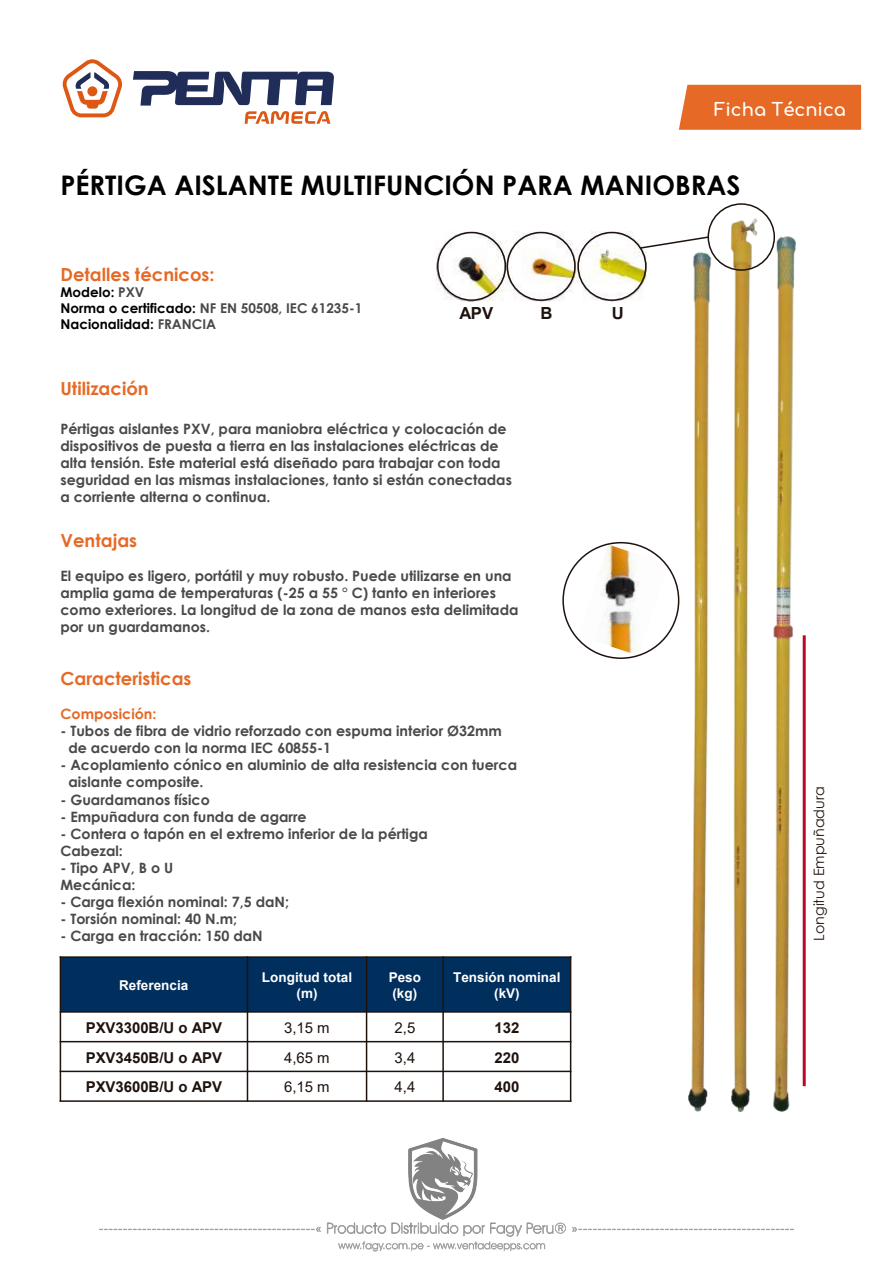
<style>
.page{position:relative;width:893px;height:1263px;background:#fff}
.page>*{position:absolute;margin:0;border:0;box-sizing:border-box;transform-origin:0 0}
.t1{font:700 27px "Century Gothic";color:#020102}
.t2{font:700 18px "Century Gothic";color:#e66926}
.t3{font:700 18px "Comfortaa";color:#fff}
.t4{font:700 16.65px "Arial";color:#1e120d}
.t5{font:700 15px "Arial";color:#1e120d}
.t6{font:15px "Arial";color:#1e120d}
.t7{font:700 14.25px/17.1px "Century Gothic";color:#494949}
.t8{font:14.25px "Century Gothic";color:#1e120d}
.t9{font:700 14.25px "Century Gothic";color:#e66926}
.t10{font:700 13.5px/16.2px "Century Gothic";color:#020102}
.t11{font:700 13.5px/16.2px "Arial";color:#fff;text-align:center}
.s1{color:#494949}
</style>
<div class="page">
<div style="left:679px;top:85px;width:182px;height:45px;background:#e66926"></div>
<hr style="left:803px;top:635px;width:3px;height:451px;background:#bc0823">
<img style="left:436px;top:231px;width:211px;height:70px">
<img style="left:688px;top:219px;width:108px;height:892px">
<div style="left:707px;top:203px;width:68px;height:68px;border:2px solid #1e120d;border-radius:50%"></div>
<div style="left:437px;top:232px;width:69px;height:69px;border:2px solid #1e120d;border-radius:50%"></div>
<div style="left:506px;top:232px;width:70px;height:69px;border:2px solid #1e120d;border-radius:50%"></div>
<div style="left:577px;top:232px;width:69px;height:69px;border:2px solid #1e120d;border-radius:50%"></div>
<svg style="left:639px;top:235px;width:71px;height:15px"></svg>
<img style="left:578px;top:544px;width:90px;height:112px">
<div style="left:562px;top:542px;width:117px;height:117px;border:2px solid #1e120d;border-radius:50%"></div>
<div style="left:60px;top:957px;width:511px;height:55px;background:#002e5d"></div>
<hr style="left:247px;top:956px;width:1px;height:146px;background:#1e120d">
<hr style="left:366px;top:956px;width:1px;height:146px;background:#1e120d">
<hr style="left:442px;top:956px;width:2px;height:146px;background:#1e120d">
<hr style="left:60px;top:1011px;width:511px;height:2px;background:#1e120d">
<hr style="left:60px;top:1041px;width:511px;height:1px;background:#1e120d">
<hr style="left:60px;top:1071px;width:511px;height:1px;background:#1e120d">
<hr style="left:60px;top:956px;width:1px;height:146px;background:#1e120d">
<hr style="left:570px;top:956px;width:1px;height:146px;background:#1e120d">
<hr style="left:60px;top:956px;width:511px;height:2px;background:#1e120d">
<hr style="left:60px;top:1100px;width:511px;height:2px;background:#1e120d">
<svg style="left:62px;top:59px;width:60px;height:58px"></svg>
<svg style="left:133px;top:71px;width:201px;height:53px"></svg>
<img style="left:99px;top:1138px;width:695px;height:114px">
<p class="t3" style="left:714px;top:93px;width:133px">Ficha Técnica</p>
<h1 class="t1" style="left:60px;top:165px;width:681px">PÉRTIGA AISLANTE MULTIFUNCIÓN PARA MANIOBRAS</h1>
<p class="t2" style="left:60px;top:261px;width:156px">Detalles técnicos:</p>
<p class="t10" style="left:60px;top:283px;width:303px">Modelo: <span class="s1">PXV<br></span>Norma o certificado: <span class="s1">NF EN 50508, IEC 61235-1<br></span>Nacionalidad: <span class="s1">FRANCIA</span></p>
<p class="t4" style="left:459px;top:301px;width:35px">APV</p>
<p class="t4" style="left:541px;top:301px;width:14px">B</p>
<p class="t4" style="left:612px;top:301px;width:14px">U</p>
<p class="t2" style="left:60px;top:375px;width:90px">Utilización</p>
<p class="t7" style="left:60px;top:420px;width:453px">Pértigas aislantes PXV, para maniobra eléctrica y colocación de dispositivos de puesta a tierra en las instalaciones eléctricas de alta tensión. Este material está diseñado para trabajar con toda seguridad en las mismas instalaciones, tanto si están conectadas a corriente alterna o continua.</p>
<p class="t2" style="left:60px;top:527px;width:78px">Ventajas</p>
<p class="t7" style="left:60px;top:567px;width:459px">El equipo es ligero, portátil y muy robusto. Puede utilizarse en una amplia gama de temperaturas (-25 a 55 ° C) tanto en interiores como exteriores. La longitud de la zona de manos esta delimitada por un guardamanos.</p>
<p class="t2" style="left:60px;top:665px;width:133px">Caracteristicas</p>
<p class="t9" style="left:60px;top:703px;width:98px">Composición:</p>
<p class="t7" style="left:68px;top:722px;width:435px;text-indent:-8px">- Tubos de fibra de vidrio reforzado con espuma interior Ø32mm de acuerdo con la norma IEC 60855-1</p>
<p class="t7" style="left:68px;top:756px;width:450px;text-indent:-8px">- Acoplamiento cónico en aluminio de alta resistencia con tuerca aislante composite.</p>
<p class="t7" style="left:60px;top:790px;width:151px">- Guardamanos físico</p>
<p class="t7" style="left:60px;top:807px;width:248px">- Empuñadura con funda de agarre</p>
<p class="t7" style="left:60px;top:824px;width:369px">- Contera o tapón en el extremo inferior de la pértiga<br>Cabezal:</p>
<p class="t7" style="left:60px;top:859px;width:114px">- Tipo APV, B o U<br>Mecánica:</p>
<p class="t7" style="left:60px;top:893px;width:230px">- Carga flexión nominal: 7,5 daN;</p>
<p class="t7" style="left:60px;top:910px;width:178px">- Torsión nominal: 40 N.m;</p>
<p class="t7" style="left:60px;top:927px;width:204px">- Carga en tracción: 150 daN</p>
<p class="t11" style="left:119px;top:977px;width:71px">Referencia</p>
<p class="t11" style="left:262px;top:969px;width:92px">Longitud total (m)</p>
<p class="t11" style="left:389px;top:969px;width:34px;text-align:left">Peso (kg)</p>
<p class="t11" style="left:453px;top:969px;width:109px">Tensión nominal (kV)</p>
<p class="t5" style="left:86px;top:1017px;width:138px">PXV3300B/U o APV</p>
<p class="t6" style="left:284px;top:1017px;width:47px">3,15 m</p>
<p class="t6" style="left:395px;top:1017px;width:22px">2,5</p>
<p class="t5" style="left:495px;top:1017px;width:26px">132</p>
<p class="t5" style="left:86px;top:1047px;width:138px">PXV3450B/U o APV</p>
<p class="t6" style="left:284px;top:1047px;width:47px">4,65 m</p>
<p class="t6" style="left:395px;top:1047px;width:22px">3,4</p>
<p class="t5" style="left:495px;top:1047px;width:26px">220</p>
<p class="t5" style="left:86px;top:1076px;width:138px">PXV3600B/U o APV</p>
<p class="t6" style="left:284px;top:1077px;width:47px">6,15 m</p>
<p class="t6" style="left:395px;top:1077px;width:22px">4,4</p>
<p class="t5" style="left:495px;top:1076px;width:26px">400</p>
<p class="t8" style="left:809px;top:941px;width:156px;rotate:-90deg">Longitud Empuñadura</p>
</div>
